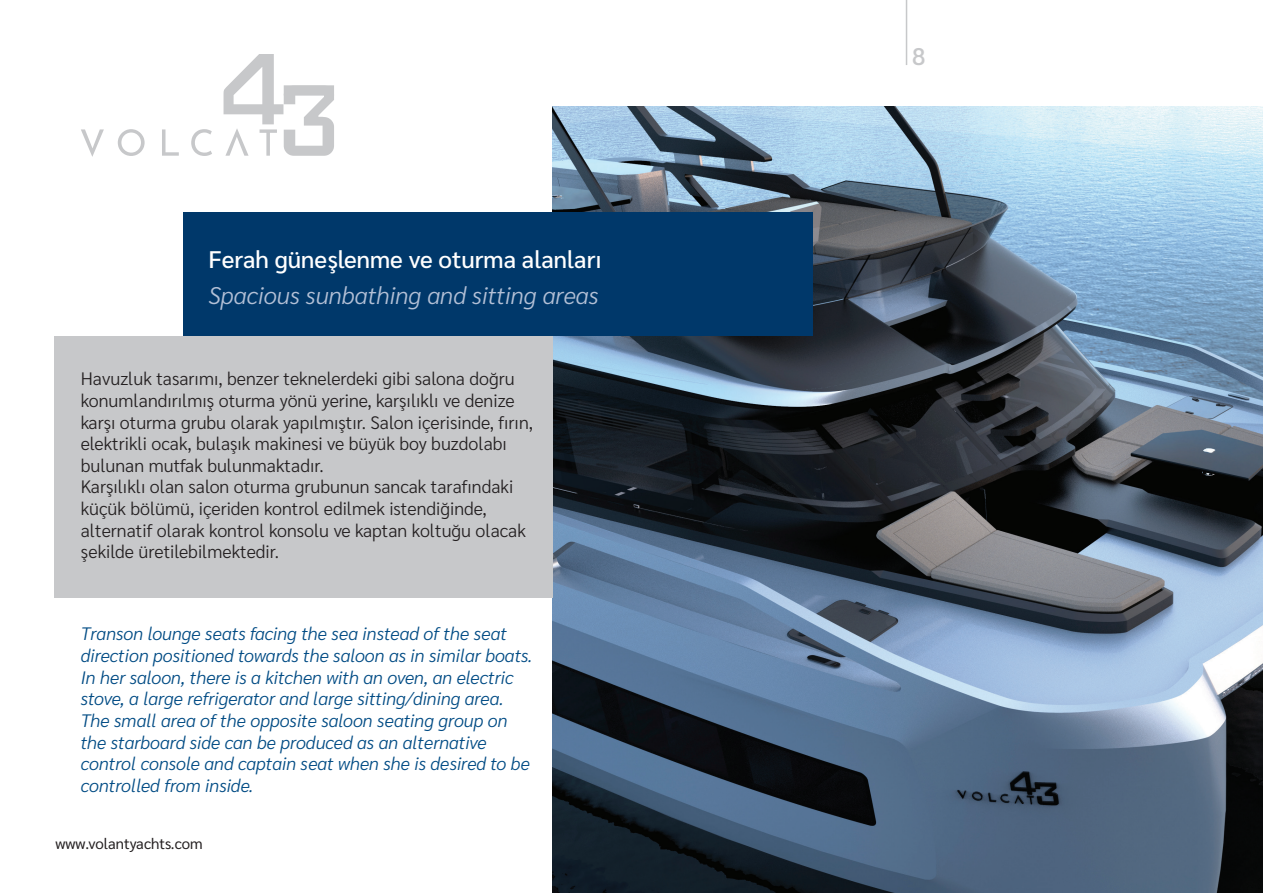
<style>
.page{position:relative;width:1263px;height:893px;background:#fff}
.page>*{position:absolute;margin:0;border:0;box-sizing:border-box;transform-origin:0 0}
.t1{font:italic 300 24px "Sarabun";color:#b3c0d6}
.t2{font:500 24px "Sarabun";color:#fff}
.t3{font:500 24px "Sarabun";color:#c7c8ca}
.t4{font:300 18px/21.6px "Sarabun";color:#231f20}
.t5{font:italic 300 18px/21.6px "Sarabun";color:#004b84}
.t6{font:15px "Sarabun";color:#231f20}
</style>
<div class="page">
<img style="left:553px;top:107px;width:710px;height:786px">
<div style="left:54px;top:336px;width:499px;height:262px;background:#c7c8ca"></div>
<svg style="left:81px;top:54px;width:253px;height:103px"></svg>
<div style="left:183px;top:213px;width:629px;height:123px;background:#00386a"></div>
<hr style="left:906px;top:0;width:1px;height:65px;background:#c7c8ca">
<h1 class="t2" style="left:208px;top:246px;width:395px">Ferah güneşlenme ve oturma alanları</h1>
<h1 class="t1" style="left:208px;top:282px;width:392px">Spacious sunbathing and sitting areas</h1>
<p class="t4" style="left:81px;top:368px;width:454px">Havuzluk tasarımı, benzer teknelerdeki gibi salona doğru konumlandırılmış oturma yönü yerine, karşılıklı ve denize karşı oturma grubu olarak yapılmıştır. Salon içerisinde, fırın, elektrikli ocak, bulaşık makinesi ve büyük boy buzdolabı bulunan mutfak bulunmaktadır.<br>Karşılıklı olan salon oturma grubunun sancak tarafındaki küçük bölümü, içeriden kontrol edilmek istendiğinde, alternatif olarak kontrol konsolu ve kaptan koltuğu olacak şekilde üretilebilmektedir.</p>
<p class="t5" style="left:81px;top:623px;width:453px">Transon lounge seats facing the sea instead of the seat direction positioned towards the saloon as in similar boats.<br>In her saloon, there is a kitchen with an oven, an electric stove, a large refrigerator and large sitting/dining area.<br>The small area of the opposite saloon seating group on the starboard side can be produced as an alternative control console and captain seat when she is desired to be controlled from inside.</p>
<p class="t6" style="left:56px;top:835px;width:149px">www.volantyachts.com</p>
<h1 class="t3" style="left:912px;top:43px;width:15px">8</h1>
</div>
